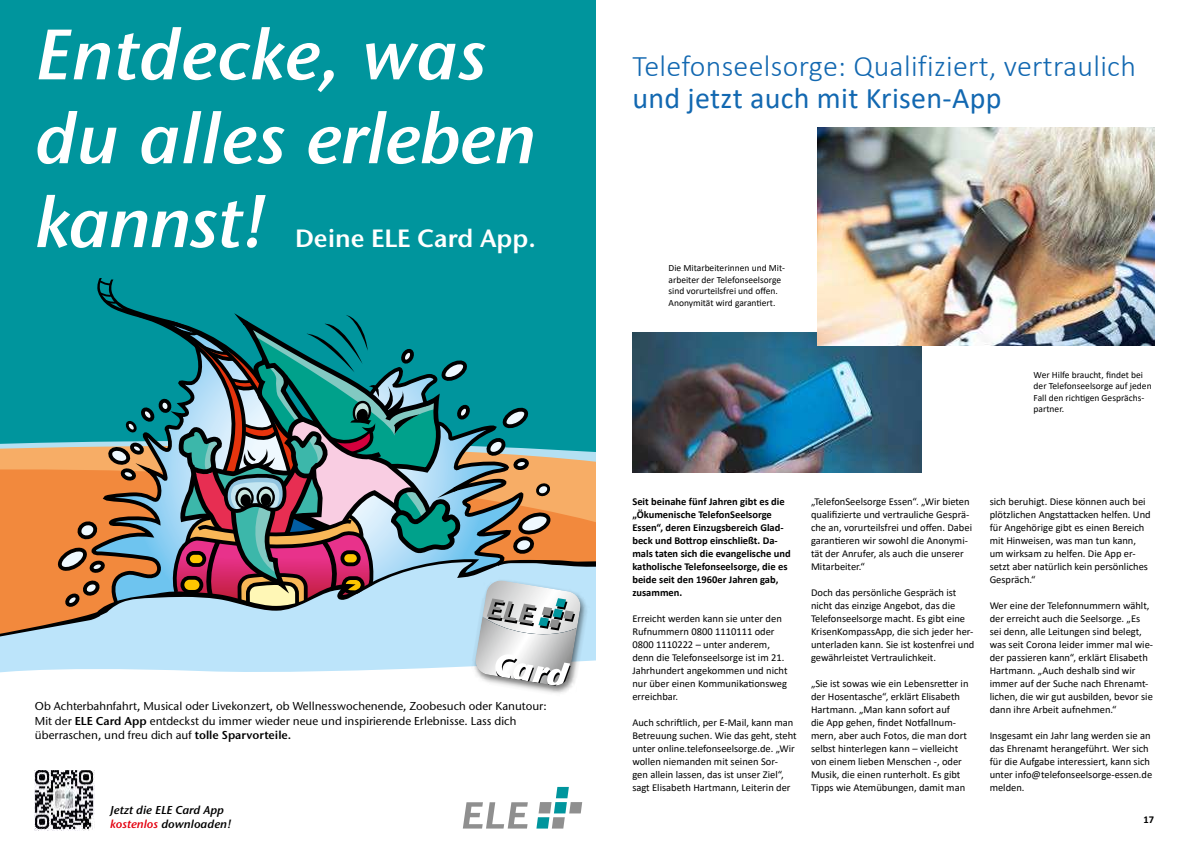
<style>
.page{position:relative;width:1191px;height:842px;background:#fff}
.page>*{position:absolute;margin:0;border:0;box-sizing:border-box;transform-origin:0 0}
.t1{font:italic 71px/83.9px "ITC Stone Sans Com Semi";color:#fff}
.t2{font:300 30px "Calibri";letter-spacing:.01em;color:#1268b1}
.t3{font:30px "Calibri";letter-spacing:.01em;color:#1268b1}
.t4{font:24.9px "ITC Stone Sans Com Semi";color:#fff}
.t5{font:500 11.4px/14.6px "ITC Stone Sans Com";color:#000}
.t6{font:italic 11.4px/14.6px "ITC Stone Sans Com Semi";color:#000}
.t7{font:10.5px/13px "Calibri";color:#000}
.t8{font:700 10.5px/13px "Calibri";color:#000}
.t9{font:9.5px/11.5px "Calibri";color:#000}
.s1{font-family:"ITC Stone Sans Com Semi";font-weight:400}
.s2{color:#e3000f}
</style>
<div class="page">
<div style="left:0;top:0;width:595px;height:570px;background:#00959d"></div>
<svg style="left:0;top:443px;width:595px;height:114px;background:#ec9652"></svg>
<svg style="left:0;top:557px;width:595px;height:102px;background:#c7c8c4"></svg>
<svg style="left:0;top:659px;width:583px;height:172px"></svg>
<svg style="left:463px;top:802px;width:65px;height:26px"></svg>
<svg style="left:536px;top:787px;width:46px;height:41px"></svg>
<img style="left:34px;top:770px;width:61px;height:60px">
<img style="left:466px;top:571px;width:129px;height:130px">
<svg style="left:475px;top:659px;width:2px;height:8px"></svg>
<svg style="left:495px;top:654px;width:76px;height:32px"></svg>
<svg style="left:55px;top:278px;width:526px;height:358px"></svg>
<img style="left:632px;top:333px;width:289px;height:139px">
<img style="left:817px;top:128px;width:337px;height:218px">
<h1 class="t1" style="left:35px;top:20px;width:502px">Entdecke, was du alles erleben kannst!</h1>
<h3 class="t4" style="left:295px;top:229px;width:242px">Deine ELE Card App.</h3>
<p class="t5" style="left:35px;top:700px;width:513px">Ob Achterbahnfahrt, Musical oder Livekonzert, ob Wellnesswochenende, Zoobesuch oder Kanutour:<br>Mit der <span class="s1">ELE Card App</span> entdeckst du immer wieder neue und inspirierende Erlebnisse. Lass dich überraschen, und freu dich auf <span class="s1">tolle Sparvorteile.</span></p>
<p class="t6" style="left:110px;top:804px;width:123px">Jetzt die ELE Card App <span class="s2">kostenlos</span> downloaden!</p>
<h2 class="t2" style="left:632px;top:54px;width:505px">Telefonseelsorge: Qualifiziert, vertraulich</h2>
<h2 class="t3" style="left:632px;top:87px;width:371px">und jetzt auch mit Krisen-App</h2>
<p class="t9" style="left:668px;top:262px;width:118px">Die Mitarbeiterinnen und Mit&shy;arbeiter der Telefonseelsorge sind vorurteilsfrei und o昀昀en.<br>Anonymität wird garan琀椀ert.</p>
<p class="t9" style="left:1033px;top:369px;width:120px">Wer Hilfe braucht, 昀椀ndet bei der Telefonseelsorge auf jeden<br>Fall den rich琀椀gen Gesprächs&shy;partner.</p>
<p class="t8" style="left:632px;top:495px;width:160px">Seit beinahe fünf Jahren gibt es die „Ökumenische TelefonSeelsorge<br>Essen“, deren Einzugsbereich Glad&shy;beck und Bo琀琀rop einschließt. Da&shy;mals taten sich die evangelische und katholische Telefonseelsorge, die es beide seit den 1960er Jahren gab, zusammen.</p>
<p class="t7" style="left:632px;top:613px;width:157px">Erreicht werden kann sie unter den<br>Rufnummern 0800 1110111 oder<br>0800 1110222 – unter anderem, denn die Telefonseelsorge ist im 21.<br>Jahrhundert angekommen und nicht nur über einen Kommunika琀椀onsweg erreichbar.</p>
<p class="t7" style="left:632px;top:716px;width:166px">Auch schri昀琀lich, per E-Mail, kann man Betreuung suchen. Wie das geht, steht unter online.telefonseelsorge.de. „Wir wollen niemanden mit seinen Sor-<br>gen allein lassen, das ist unser Ziel“, sagt Elisabeth Hartmann, Leiterin der</p>
<p class="t7" style="left:811px;top:495px;width:163px">„TelefonSeelsorge Essen“. „Wir bieten quali昀椀zierte und vertrauliche Gesprä&shy;che an, vorurteilsfrei und o昀昀en. Dabei garan琀椀eren wir sowohl die Anonymi&shy;tät der Anrufer, als auch die unserer Mitarbeiter.“</p>
<p class="t7" style="left:811px;top:586px;width:165px">Doch das persönliche Gespräch ist nicht das einzige Angebot, das die Telefonseelsorge macht. Es gibt eine KrisenKompassApp, die sich jeder her&shy;unterladen kann. Sie ist kostenfrei und gewährleistet Vertraulichkeit.</p>
<p class="t7" style="left:811px;top:677px;width:159px">„Sie ist sowas wie ein Lebensre琀琀er in der Hosentasche“, erklärt Elisabeth Hartmann. „Man kann sofort auf<br>die App gehen, 昀椀ndet No琀昀allnum&shy;mern, aber auch Fotos, die man dort selbst hinterlegen kann – vielleicht von einem lieben Menschen -, oder Musik, die einen runterholt. Es gibt Tipps wie Atemübungen, damit man</p>
<p class="t7" style="left:989px;top:495px;width:163px">sich beruhigt. Diese können auch bei plötzlichen Angsta琀琀acken helfen. Und für Angehörige gibt es einen Bereich mit Hinweisen, was man tun kann, um wirksam zu helfen. Die App er&shy;setzt aber natürlich kein persönliches<br>Gespräch.“</p>
<p class="t7" style="left:989px;top:599px;width:165px">Wer eine der Telefonnummern wählt, der erreicht auch die Seelsorge. „Es sei denn, alle Leitungen sind belegt, was seit Corona leider immer mal wie&shy;der passieren kann“, erklärt Elisabeth Hartmann. „Auch deshalb sind wir immer auf der Suche nach Ehrenamt&shy;lichen, die wir gut ausbilden, bevor sie dann ihre Arbeit aufnehmen.“</p>
<p class="t7" style="left:989px;top:729px;width:164px">Insgesamt ein Jahr lang werden sie an das Ehrenamt herangeführt. Wer sich für die Aufgabe interessiert, kann sich unter info@telefonseelsorge-essen.de melden.</p>
<p class="t8" style="left:1143px;top:814px;width:12px">17</p>
</div>
